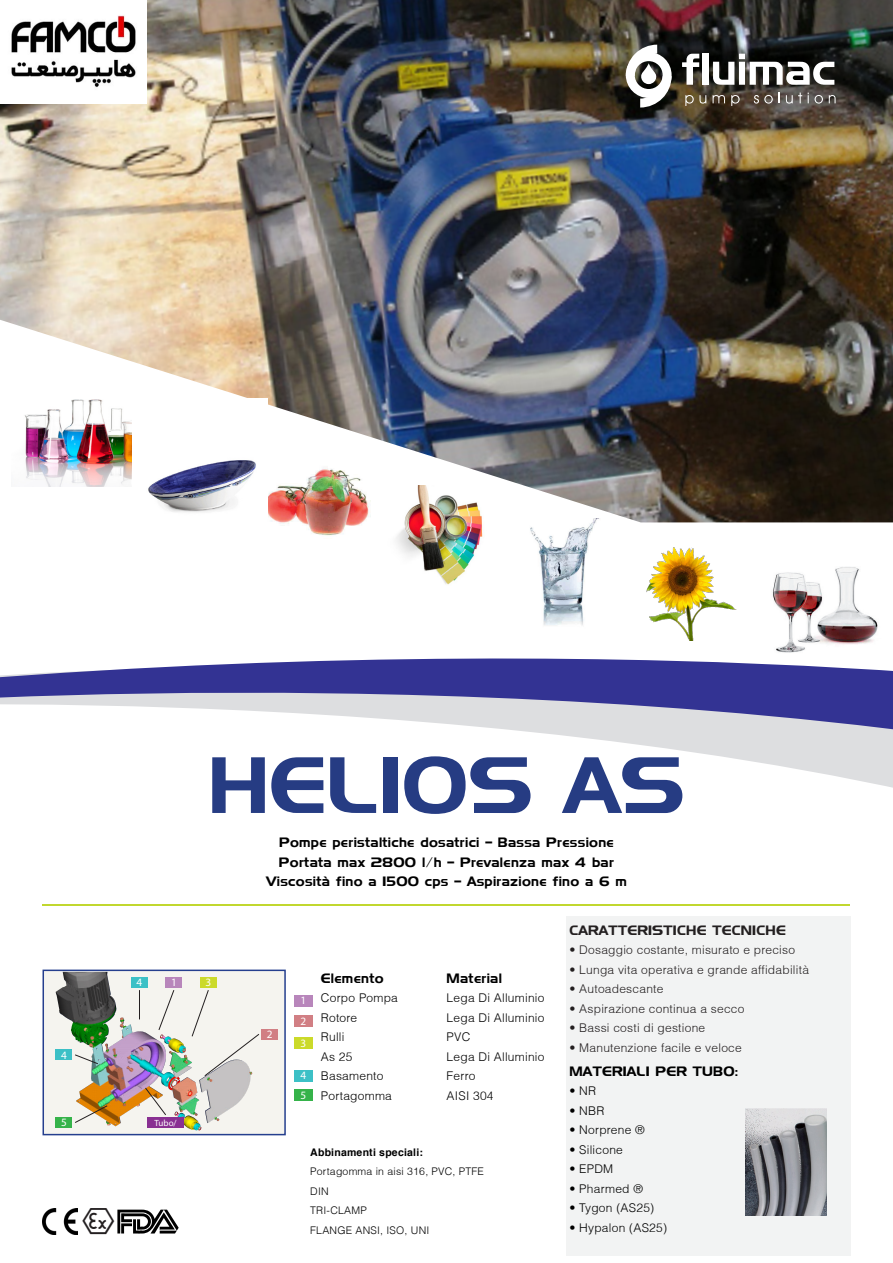
<style>
.page{position:relative;width:893px;height:1263px;background:#fff}
.page>*{position:absolute;margin:0;border:0;box-sizing:border-box;transform-origin:0 0}
.t1{font:79.5px "Denmark";color:#263c83}
.t2{font:36px "Mar Vo Sym";color:#231f20}
.t3{font:13.5px/19.5px "Denmark";letter-spacing:.02em;color:#000;text-align:center}
.t4{font:13.5px "Denmark";letter-spacing:.02em;color:#231f20}
.t5{font:300 12px/19.5px "Helvetica";letter-spacing:.02em;color:#000}
.t6{font:300 12px "Helvetica";letter-spacing:.02em;color:#231f20}
.t7{font:11.25px/20.7px "Myriad Pro";color:#fff}
.t8{font:300 10.5px/19.5px "Helvetica";letter-spacing:.02em;color:#000}
.t9{font:9px "Myriad Pro";color:#fff}
.s1{font-weight:700}
</style>
<div class="page">
<div style="left:566px;top:916px;width:284px;height:340px;background:#f2f3f3"></div>
<div style="left:294px;top:1070px;width:19px;height:11px;background:#3cc0c6"></div>
<div style="left:294px;top:995px;width:19px;height:11px;background:#b886bb"></div>
<div style="left:294px;top:1016px;width:19px;height:11px;background:#d17f84"></div>
<div style="left:294px;top:1037px;width:19px;height:12px;background:#cbda2a"></div>
<div style="left:294px;top:1089px;width:19px;height:11px;background:#35b34a"></div>
<img style="left:46px;top:972px;width:237px;height:160px">
<img style="left:59px;top:972px;width:7px;height:18px">
<div style="left:43px;top:969px;width:243px;height:166px;border:2px solid #253f8e"></div>
<svg style="left:139px;top:990px;width:1px;height:29px"></svg>
<div style="left:131px;top:977px;width:17px;height:10px;background:#3cc0c6"></div>
<svg style="left:158px;top:989px;width:16px;height:41px"></svg>
<svg style="left:145px;top:1087px;width:21px;height:28px"></svg>
<svg style="left:192px;top:989px;width:68px;height:87px"></svg>
<svg style="left:75px;top:1105px;width:33px;height:18px"></svg>
<div style="left:166px;top:977px;width:16px;height:10px;background:#b886bb"></div>
<div style="left:261px;top:1029px;width:17px;height:10px;background:#d17f84"></div>
<div style="left:200px;top:977px;width:17px;height:10px;background:#cbda2a"></div>
<div style="left:147px;top:1117px;width:37px;height:11px;background:#893092"></div>
<div style="left:56px;top:1117px;width:16px;height:11px;background:#35b34a"></div>
<div style="left:56px;top:1050px;width:16px;height:10px;background:#3cc0c6"></div>
<svg style="left:75px;top:1054px;width:23px;height:10px"></svg>
<img style="left:0;top:0;width:893px;height:522px">
<svg style="left:770px;top:764px;width:123px;height:24px"></svg>
<svg style="left:0;top:640px;width:893px;height:124px"></svg>
<svg style="left:682px;top:54px;width:17px;height:31px"></svg>
<div style="left:702px;top:54px;width:7px;height:31px;background:#fff"></div>
<svg style="left:713px;top:54px;width:121px;height:31px"></svg>
<svg style="left:685px;top:95px;width:21px;height:11px"></svg>
<svg style="left:713px;top:95px;width:12px;height:8px"></svg>
<svg style="left:731px;top:95px;width:9px;height:11px"></svg>
<svg style="left:754px;top:95px;width:19px;height:9px"></svg>
<svg style="left:786px;top:93px;width:16px;height:11px"></svg>
<svg style="left:808px;top:93px;width:15px;height:11px"></svg>
<svg style="left:829px;top:95px;width:7px;height:8px"></svg>
<svg style="left:626px;top:45px;width:46px;height:63px"></svg>
<img style="left:523px;top:519px;width:80px;height:107px">
<img style="left:256px;top:453px;width:133px;height:83px">
<img style="left:763px;top:567px;width:121px;height:90px">
<img style="left:646px;top:547px;width:91px;height:93px">
<img style="left:387px;top:486px;width:109px;height:99px">
<img style="left:121px;top:399px;width:147px;height:119px">
<img style="left:11px;top:364px;width:121px;height:123px">
<img style="left:43px;top:1209px;width:35px;height:25px">
<svg style="left:117px;top:1209px;width:62px;height:24px"></svg>
<hr style="left:43px;top:905px;width:807px;height:1px;background:#c1d72f">
<img style="left:745px;top:1109px;width:81px;height:106px">
<img style="left:0;top:0;width:147px;height:103px">
<p class="t7" style="left:61px;top:1044px;width:7px">4</p>
<p class="t7" style="left:137px;top:972px;width:7px">4</p>
<p class="t7" style="left:171px;top:972px;width:7px">1</p>
<p class="t7" style="left:61px;top:1112px;width:7px">5</p>
<p class="t9" style="left:155px;top:1117px;width:24px">Tubo/</p>
<p class="t2" style="left:82px;top:1201px;width:34px">`</p>
<p class="t1" style="left:208px;top:737px;width:478px">HELIOS AS</p>
<p class="t3" style="left:266px;top:833px;width:362px">Pompe peristaltiche dosatrici – Bassa Pressione<br>Portata max 2800 l/h – Prevalenza max 4 bar<br>Viscosità fino a 1500 cps – Aspirazione fino a 6 m</p>
<p class="t4" style="left:569px;top:922px;width:218px">CARATTERISTICHE TECNICHE</p>
<p class="t6" style="left:569px;top:943px;width:227px">• Dosaggio costante, misurato e preciso</p>
<p class="t6" style="left:569px;top:962px;width:241px">• Lunga vita operativa e grande affidabilità</p>
<p class="t6" style="left:569px;top:982px;width:96px">• Autoadescante</p>
<p class="t6" style="left:569px;top:1001px;width:177px">• Aspirazione continua a secco</p>
<p class="t6" style="left:569px;top:1021px;width:137px">• Bassi costi di gestione</p>
<p class="t6" style="left:569px;top:1040px;width:174px">• Manutenzione facile e veloce</p>
<p class="t3" style="left:569px;top:1061px;width:170px">MATERIALI PER TUBO:</p>
<p class="t5" style="left:569px;top:1081px;width:28px">• NR</p>
<p class="t5" style="left:569px;top:1100px;width:36px">• NBR</p>
<p class="t5" style="left:569px;top:1120px;width:77px">• Norprene ®</p>
<p class="t5" style="left:569px;top:1139px;width:55px">• Silicone</p>
<p class="t5" style="left:569px;top:1159px;width:45px">• EPDM</p>
<p class="t5" style="left:569px;top:1178px;width:75px">• Pharmed ®</p>
<p class="t5" style="left:569px;top:1198px;width:86px">• Tygon (AS25)</p>
<p class="t3" style="left:321px;top:968px;width:64px">Elemento</p>
<p class="t5" style="left:321px;top:988px;width:79px">Corpo Pompa<br>Rotore<br>Rulli<br>As 25<br>Basamento<br>Portagomma</p>
<p class="t3" style="left:447px;top:968px;width:57px">Material</p>
<p class="t5" style="left:447px;top:988px;width:99px">Lega Di Alluminio<br>Lega Di Alluminio<br>PVC<br>Lega Di Alluminio<br>Ferro<br>AISI 304</p>
<p class="t7" style="left:206px;top:972px;width:7px">3</p>
<p class="t7" style="left:301px;top:990px;width:7px">1<br>2</p>
<p class="t7" style="left:301px;top:1033px;width:7px">3</p>
<p class="t7" style="left:267px;top:1024px;width:7px">2</p>
<p class="t7" style="left:301px;top:1065px;width:7px">4</p>
<p class="t7" style="left:301px;top:1084px;width:7px">5</p>
<p class="t8" style="left:310px;top:1142px;width:175px"><span class="s1">Abbinamenti speciali:<br></span>Portagomma in aisi 316, PVC, PTFE<br>DIN<br>TRI-CLAMP<br>FLANGE ANSI, ISO, UNI</p>
<p class="t5" style="left:569px;top:1217px;width:99px">• Hypalon (AS25)</p>
</div>
